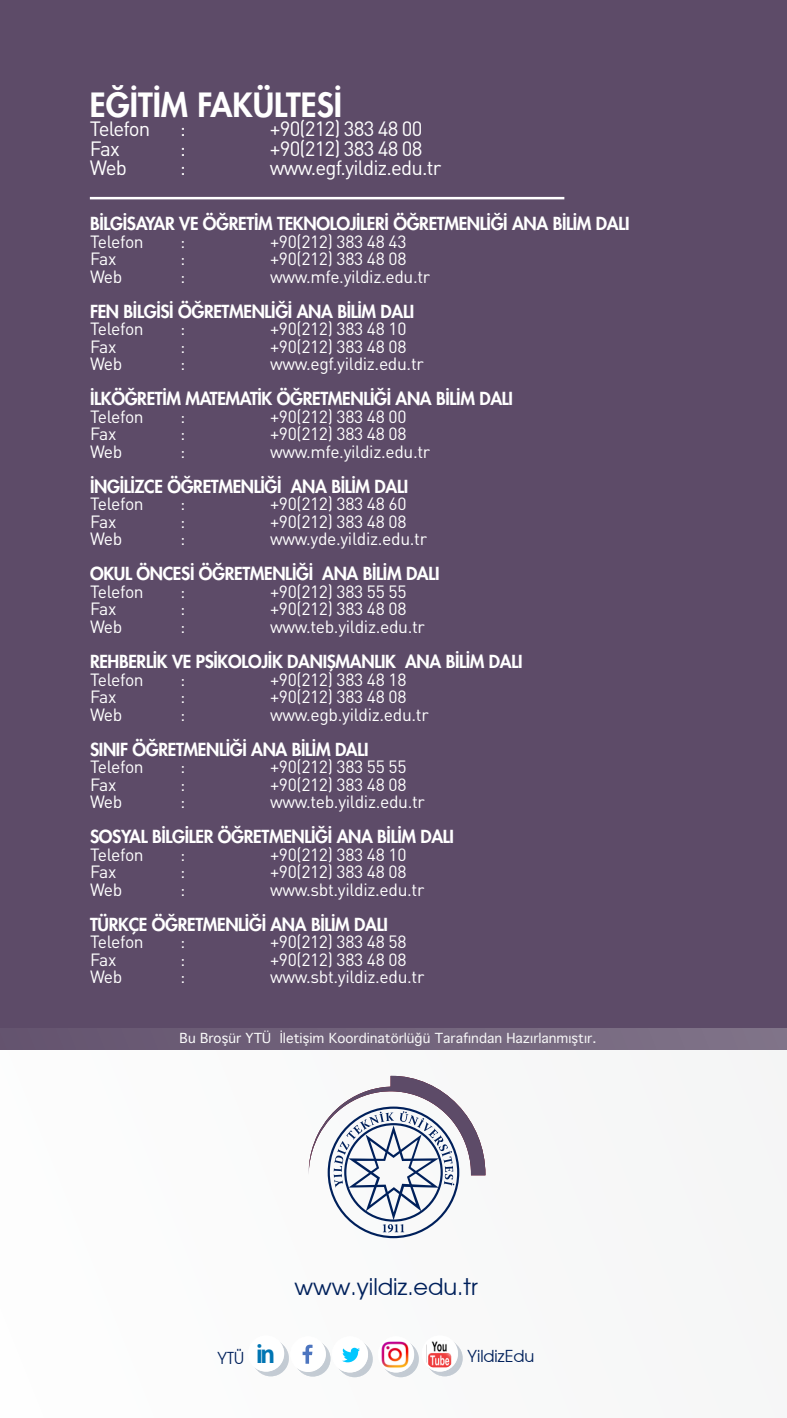
<style>
.page{position:relative;width:787px;height:1418px;background:#fff}
.page>*{position:absolute;margin:0;border:0;box-sizing:border-box;transform-origin:0 0}
.t1{font:800 32.5px "Futura Std";color:#fff}
.t2{font:700 24px "Koz Go Pr 6 N";color:#0075b3}
.t3{font:22.5px "Avant Garde Gothic Plain";color:#00205b}
.t4{font:20.5px "DIN Pro";letter-spacing:-.04em;color:#fff}
.t5{font:17.5px "DIN Pro";letter-spacing:-.02em;color:#fff}
.t6{font:800 17.5px "Futura Std";letter-spacing:-.02em;color:#fff}
.t7{font:16.25px "Avant Garde Gothic Plain";color:#00205b}
.t8{font:300 13.25px "Thonburi";color:#fff}
</style>
<div class="page">
<div style="left:0;top:0;width:787px;height:1049px;background:#5d4b68"></div>
<hr style="left:90px;top:197px;width:474px;height:2px;background:#fff">
<svg style="left:0;top:1028px;width:787px;height:350px"></svg>
<div style="left:332px;top:1336px;width:36px;height:36px;background:#fff;border-radius:50%"></div>
<svg style="left:337px;top:1341px;width:36px;height:36px"></svg>
<div style="left:290px;top:1336px;width:36px;height:35px;background:#fff;border-radius:50%"></div>
<svg style="left:295px;top:1341px;width:35px;height:35px"></svg>
<div style="left:248px;top:1335px;width:36px;height:36px;background:#fff;border-radius:50%"></div>
<svg style="left:253px;top:1340px;width:36px;height:36px"></svg>
<div style="left:252px;top:1339px;width:28px;height:28px;background:#fff;border-radius:50%"></div>
<div style="left:378px;top:1336px;width:36px;height:36px;background:#fff;border-radius:50%"></div>
<svg style="left:383px;top:1341px;width:36px;height:36px"></svg>
<img style="left:379px;top:1337px;width:33px;height:33px;border-radius:17px">
<svg style="left:427px;top:1340px;width:35px;height:36px"></svg>
<div style="left:422px;top:1335px;width:36px;height:36px;background:#fff;border-radius:50%"></div>
<img style="left:426px;top:1340px;width:27px;height:28px">
<svg style="left:308px;top:1075px;width:177px;height:163px"></svg>
<p class="t1" style="left:90px;top:84px;width:254px">EĞİTİM FAKÜLTESİ</p>
<p class="t4" style="left:90px;top:115px;width:62px">Telefon</p>
<p class="t4" style="left:180px;top:115px;width:8px">:</p>
<p class="t4" style="left:270px;top:115px;width:154px">+90(212) 383 48 00</p>
<p class="t4" style="left:90px;top:134px;width:31px">Fax</p>
<p class="t4" style="left:180px;top:134px;width:8px">:</p>
<p class="t4" style="left:270px;top:134px;width:154px">+90(212) 383 48 08</p>
<p class="t4" style="left:90px;top:153px;width:38px">Web</p>
<p class="t4" style="left:180px;top:153px;width:8px">:</p>
<p class="t4" style="left:270px;top:153px;width:173px">www.egf.yildiz.edu.tr</p>
<p class="t6" style="left:90px;top:213px;width:541px">BİLGİSAYAR VE ÖĞRETİM TEKNOLOJİLERİ ÖĞRETMENLİĞİ ANA BİLİM DALI</p>
<p class="t5" style="left:90px;top:229px;width:55px">Telefon</p>
<p class="t5" style="left:180px;top:229px;width:7px">:</p>
<p class="t5" style="left:270px;top:229px;width:138px">+90(212) 383 48 43</p>
<p class="t5" style="left:90px;top:247px;width:28px">Fax</p>
<p class="t5" style="left:180px;top:247px;width:7px">:</p>
<p class="t5" style="left:270px;top:247px;width:138px">+90(212) 383 48 08</p>
<p class="t5" style="left:90px;top:264px;width:34px">Web</p>
<p class="t5" style="left:180px;top:264px;width:7px">:</p>
<p class="t5" style="left:270px;top:264px;width:162px">www.mfe.yildiz.edu.tr</p>
<p class="t6" style="left:90px;top:300px;width:326px">FEN BİLGİSİ ÖĞRETMENLİĞİ ANA BİLİM DALI</p>
<p class="t5" style="left:90px;top:317px;width:55px">Telefon</p>
<p class="t5" style="left:180px;top:317px;width:7px">:</p>
<p class="t5" style="left:270px;top:317px;width:138px">+90(212) 383 48 10</p>
<p class="t5" style="left:90px;top:334px;width:28px">Fax</p>
<p class="t5" style="left:180px;top:334px;width:7px">:</p>
<p class="t5" style="left:270px;top:334px;width:138px">+90(212) 383 48 08</p>
<p class="t5" style="left:90px;top:352px;width:34px">Web</p>
<p class="t5" style="left:180px;top:352px;width:7px">:</p>
<p class="t5" style="left:270px;top:352px;width:155px">www.egf.yildiz.edu.tr</p>
<p class="t6" style="left:90px;top:388px;width:424px">İLKÖĞRETİM MATEMATİK ÖĞRETMENLİĞİ ANA BİLİM DALI</p>
<p class="t5" style="left:90px;top:404px;width:55px">Telefon</p>
<p class="t5" style="left:180px;top:404px;width:7px">:</p>
<p class="t5" style="left:270px;top:404px;width:138px">+90(212) 383 48 00</p>
<p class="t5" style="left:90px;top:422px;width:28px">Fax</p>
<p class="t5" style="left:180px;top:422px;width:7px">:</p>
<p class="t5" style="left:270px;top:422px;width:138px">+90(212) 383 48 08</p>
<p class="t5" style="left:90px;top:439px;width:34px">Web</p>
<p class="t5" style="left:180px;top:439px;width:7px">:</p>
<p class="t5" style="left:270px;top:439px;width:162px">www.mfe.yildiz.edu.tr</p>
<p class="t6" style="left:90px;top:475px;width:319px">İNGİLİZCE ÖĞRETMENLİĞİ ANA BİLİM DALI</p>
<p class="t5" style="left:90px;top:492px;width:55px">Telefon</p>
<p class="t5" style="left:180px;top:492px;width:7px">:</p>
<p class="t5" style="left:270px;top:492px;width:138px">+90(212) 383 48 60</p>
<p class="t5" style="left:90px;top:509px;width:28px">Fax</p>
<p class="t5" style="left:180px;top:509px;width:7px">:</p>
<p class="t5" style="left:270px;top:509px;width:138px">+90(212) 383 48 08</p>
<p class="t5" style="left:90px;top:527px;width:34px">Web</p>
<p class="t5" style="left:180px;top:527px;width:7px">:</p>
<p class="t5" style="left:270px;top:527px;width:158px">www.yde.yildiz.edu.tr</p>
<p class="t6" style="left:90px;top:563px;width:351px">OKUL ÖNCESI ÖĞRETMENLİĞİ ANA BİLİM DALI</p>
<p class="t5" style="left:90px;top:579px;width:55px">Telefon</p>
<p class="t5" style="left:180px;top:579px;width:7px">:</p>
<p class="t5" style="left:270px;top:579px;width:138px">+90(212) 383 55 55</p>
<p class="t5" style="left:90px;top:597px;width:28px">Fax</p>
<p class="t5" style="left:180px;top:597px;width:7px">:</p>
<p class="t5" style="left:270px;top:597px;width:138px">+90(212) 383 48 08</p>
<p class="t5" style="left:90px;top:614px;width:34px">Web</p>
<p class="t5" style="left:180px;top:614px;width:7px">:</p>
<p class="t5" style="left:270px;top:614px;width:156px">www.teb.yildiz.edu.tr</p>
<p class="t6" style="left:90px;top:650px;width:434px">REHBERLİK VE PSİKOLOJİK DANIŞMANLIK ANA BİLİM DALI</p>
<p class="t5" style="left:90px;top:667px;width:55px">Telefon</p>
<p class="t5" style="left:180px;top:667px;width:7px">:</p>
<p class="t5" style="left:270px;top:667px;width:138px">+90(212) 383 48 18</p>
<p class="t5" style="left:90px;top:684px;width:28px">Fax</p>
<p class="t5" style="left:180px;top:684px;width:7px">:</p>
<p class="t5" style="left:270px;top:684px;width:138px">+90(212) 383 48 08</p>
<p class="t5" style="left:90px;top:702px;width:34px">Web</p>
<p class="t5" style="left:180px;top:702px;width:7px">:</p>
<p class="t5" style="left:270px;top:702px;width:160px">www.egb.yildiz.edu.tr</p>
<p class="t6" style="left:90px;top:738px;width:280px">SINIF ÖĞRETMENLİĞİ ANA BİLİM DALI</p>
<p class="t5" style="left:90px;top:754px;width:55px">Telefon</p>
<p class="t5" style="left:180px;top:754px;width:7px">:</p>
<p class="t5" style="left:270px;top:754px;width:138px">+90(212) 383 55 55</p>
<p class="t5" style="left:90px;top:772px;width:28px">Fax</p>
<p class="t5" style="left:180px;top:772px;width:7px">:</p>
<p class="t5" style="left:270px;top:772px;width:138px">+90(212) 383 48 08</p>
<p class="t5" style="left:90px;top:789px;width:34px">Web</p>
<p class="t5" style="left:180px;top:789px;width:7px">:</p>
<p class="t5" style="left:270px;top:789px;width:156px">www.teb.yildiz.edu.tr</p>
<p class="t6" style="left:90px;top:825px;width:365px">SOSYAL BİLGİLER ÖĞRETMENLİĞİ ANA BİLİM DALI</p>
<p class="t5" style="left:90px;top:842px;width:55px">Telefon</p>
<p class="t5" style="left:180px;top:842px;width:7px">:</p>
<p class="t5" style="left:270px;top:842px;width:138px">+90(212) 383 48 10</p>
<p class="t5" style="left:90px;top:859px;width:28px">Fax</p>
<p class="t5" style="left:180px;top:859px;width:7px">:</p>
<p class="t5" style="left:270px;top:859px;width:138px">+90(212) 383 48 08</p>
<p class="t5" style="left:90px;top:877px;width:34px">Web</p>
<p class="t5" style="left:180px;top:877px;width:7px">:</p>
<p class="t5" style="left:270px;top:877px;width:156px">www.sbt.yildiz.edu.tr</p>
<p class="t6" style="left:90px;top:913px;width:299px">TÜRKÇE ÖĞRETMENLİĞİ ANA BİLİM DALI</p>
<p class="t5" style="left:90px;top:929px;width:55px">Telefon</p>
<p class="t5" style="left:180px;top:929px;width:7px">:</p>
<p class="t5" style="left:270px;top:929px;width:138px">+90(212) 383 48 58</p>
<p class="t5" style="left:90px;top:947px;width:28px">Fax</p>
<p class="t5" style="left:180px;top:947px;width:7px">:</p>
<p class="t5" style="left:270px;top:947px;width:138px">+90(212) 383 48 08</p>
<p class="t5" style="left:90px;top:964px;width:34px">Web</p>
<p class="t5" style="left:180px;top:964px;width:7px">:</p>
<p class="t5" style="left:270px;top:964px;width:156px">www.sbt.yildiz.edu.tr</p>
<p class="t8" style="left:180px;top:1030px;width:418px">Bu Broşür YTÜ İletişim Koordinatörlüğü Tarafından Hazırlanmıştır.</p>
<p class="t3" style="left:294px;top:1272px;width:185px">www.yildiz.edu.tr</p>
<p class="t7" style="left:217px;top:1348px;width:28px">YTÜ</p>
<p class="t2" style="left:256px;top:1340px;width:20px">in</p>
<p class="t7" style="left:467px;top:1345px;width:68px">YildizEdu</p>
</div>
